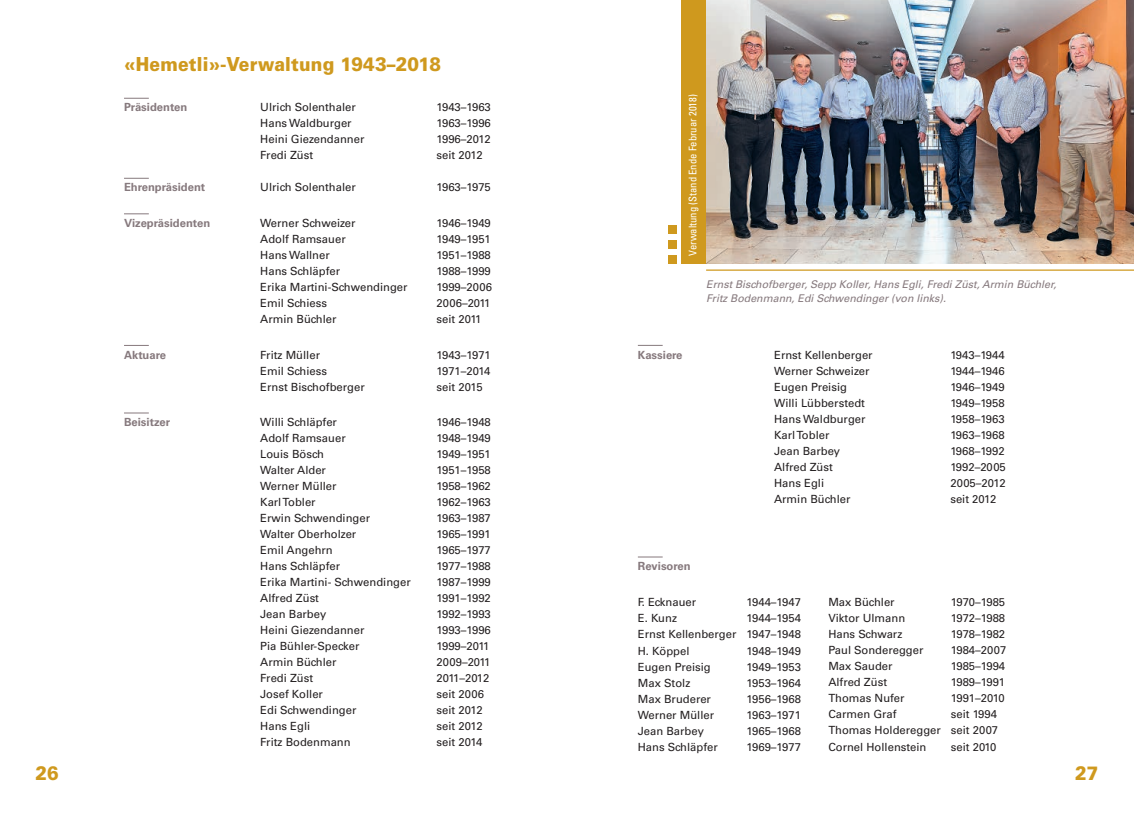
<style>
.page{position:relative;width:1134px;height:833px;background:#fff}
.page>*{position:absolute;margin:0;border:0;box-sizing:border-box;transform-origin:0 0}
.t1{font:900 19.38px "Univers LT Std";letter-spacing:.01em;color:#cf991e;scale:.9 1}
.t2{font:11.25px/16px "Univers LT Std";color:#231f20;text-align:justify}
.t3{font:700 11.25px "Univers LT Std";color:#86797d}
.t4{font:11.25px "Univers LT Std";letter-spacing:-.025em;color:#231f20}
.t5{font:11.25px "Univers LT Std";letter-spacing:-.02em;color:#231f20}
.t6{font:11.25px "Univers LT Std";letter-spacing:-.035em;color:#231f20}
.t7{font:italic 10.62px/13.8px "Univers LT Std";color:#86797d}
.t8{font:condensed 10.62px "Univers LT Std";color:#fff}
</style>
<div class="page">
<svg style="left:124px;top:98px;width:25px;height:1px"></svg>
<svg style="left:124px;top:178px;width:25px;height:1px"></svg>
<svg style="left:124px;top:213px;width:25px;height:1px"></svg>
<svg style="left:124px;top:345px;width:25px;height:1px"></svg>
<svg style="left:124px;top:412px;width:25px;height:1px"></svg>
<svg style="left:638px;top:345px;width:25px;height:1px"></svg>
<svg style="left:638px;top:556px;width:25px;height:1px"></svg>
<img style="left:706px;top:0;width:428px;height:264px">
<div style="left:682px;top:0;width:24px;height:264px;background:#cf991e"></div>
<div style="left:668px;top:255px;width:9px;height:9px;background:#cf991e"></div>
<div style="left:668px;top:240px;width:9px;height:9px;background:#cf991e"></div>
<div style="left:668px;top:225px;width:9px;height:9px;background:#cf991e"></div>
<hr style="left:706px;top:269px;width:428px;height:2px;background:#cf991e">
<h1 class="t1" style="left:124px;top:52px;width:354px">«Hemetli»-Verwaltung 1943–2018</h1>
<p class="t3" style="left:124px;top:101px;width:65px">Präsidenten</p>
<p class="t2" style="left:260px;top:99px;width:97px">Ulrich Solenthaler</p>
<p class="t2" style="left:437px;top:99px;width:56px">1943–1963</p>
<p class="t2" style="left:260px;top:115px;width:93px">Hans Waldburger</p>
<p class="t2" style="left:437px;top:115px;width:56px">1963–1996</p>
<p class="t2" style="left:260px;top:131px;width:106px">Heini Giezendanner</p>
<p class="t2" style="left:437px;top:131px;width:56px">1996–2012</p>
<p class="t2" style="left:260px;top:147px;width:54px">Fredi Züst</p>
<p class="t2" style="left:437px;top:147px;width:48px">seit 2012</p>
<p class="t3" style="left:124px;top:181px;width:83px">Ehrenpräsident</p>
<p class="t2" style="left:260px;top:179px;width:97px">Ulrich Solenthaler</p>
<p class="t2" style="left:437px;top:179px;width:56px">1963–1975</p>
<p class="t3" style="left:124px;top:216px;width:88px">Vizepräsidenten</p>
<p class="t2" style="left:260px;top:215px;width:97px">Werner Schweizer</p>
<p class="t2" style="left:437px;top:215px;width:56px">1946–1949</p>
<p class="t2" style="left:260px;top:231px;width:87px">Adolf Ramsauer</p>
<p class="t2" style="left:437px;top:231px;width:56px">1949–1951</p>
<p class="t2" style="left:260px;top:247px;width:71px">Hans Wallner</p>
<p class="t2" style="left:437px;top:247px;width:56px">1951–1988</p>
<p class="t2" style="left:260px;top:263px;width:81px">Hans Schläpfer</p>
<p class="t2" style="left:437px;top:263px;width:56px">1988–1999</p>
<p class="t2" style="left:260px;top:279px;width:149px">Erika Martini-Schwendinger</p>
<p class="t2" style="left:437px;top:279px;width:57px">1999–2006</p>
<p class="t2" style="left:260px;top:295px;width:68px">Emil Schiess</p>
<p class="t2" style="left:437px;top:295px;width:55px">2006–2011</p>
<p class="t2" style="left:260px;top:311px;width:78px">Armin Büchler</p>
<p class="t2" style="left:437px;top:311px;width:46px">seit 2011</p>
<p class="t3" style="left:124px;top:348px;width:44px">Aktuare</p>
<p class="t2" style="left:260px;top:346px;width:61px">Fritz Müller</p>
<p class="t2" style="left:437px;top:346px;width:56px">1943–1971</p>
<p class="t2" style="left:260px;top:362px;width:68px">Emil Schiess</p>
<p class="t5" style="left:437px;top:364px;width:55px">1971–2014</p>
<p class="t2" style="left:260px;top:378px;width:106px">Ernst Bischofberger</p>
<p class="t2" style="left:437px;top:378px;width:48px">seit 2015</p>
<p class="t3" style="left:124px;top:415px;width:48px">Beisitzer</p>
<p class="t2" style="left:260px;top:414px;width:78px">Willi Schläpfer</p>
<p class="t2" style="left:437px;top:414px;width:56px">1946–1948</p>
<p class="t2" style="left:260px;top:430px;width:87px">Adolf Ramsauer</p>
<p class="t2" style="left:437px;top:430px;width:56px">1948–1949</p>
<p class="t2" style="left:260px;top:446px;width:65px">Louis Bösch</p>
<p class="t2" style="left:437px;top:446px;width:56px">1949–1951</p>
<p class="t2" style="left:260px;top:462px;width:67px">Walter Alder</p>
<p class="t2" style="left:437px;top:462px;width:56px">1951–1958</p>
<p class="t2" style="left:260px;top:478px;width:78px">Werner Müller</p>
<p class="t2" style="left:437px;top:478px;width:56px">1958–1962</p>
<p class="t2" style="left:260px;top:494px;width:57px">Karl Tobler</p>
<p class="t2" style="left:437px;top:494px;width:56px">1962–1963</p>
<p class="t2" style="left:260px;top:510px;width:111px">Erwin Schwendinger</p>
<p class="t2" style="left:437px;top:510px;width:56px">1963–1987</p>
<p class="t2" style="left:260px;top:526px;width:98px">Walter Oberholzer</p>
<p class="t2" style="left:437px;top:526px;width:56px">1965–1991</p>
<p class="t2" style="left:260px;top:542px;width:74px">Emil Angehrn</p>
<p class="t2" style="left:437px;top:542px;width:56px">1965–1977</p>
<p class="t2" style="left:260px;top:558px;width:81px">Hans Schläpfer</p>
<p class="t2" style="left:437px;top:558px;width:56px">1977–1988</p>
<p class="t2" style="left:260px;top:574px;width:152px">Erika Martini- Schwendinger</p>
<p class="t2" style="left:437px;top:574px;width:56px">1987–1999</p>
<p class="t2" style="left:260px;top:590px;width:60px">Alfred Züst</p>
<p class="t2" style="left:437px;top:590px;width:56px">1991–1992</p>
<p class="t2" style="left:260px;top:606px;width:68px">Jean Barbey</p>
<p class="t2" style="left:437px;top:606px;width:56px">1992–1993</p>
<p class="t2" style="left:260px;top:622px;width:106px">Heini Giezendanner</p>
<p class="t2" style="left:437px;top:622px;width:56px">1993–1996</p>
<p class="t2" style="left:260px;top:638px;width:101px">Pia Bühler-Specker</p>
<p class="t4" style="left:437px;top:639px;width:54px">1999–2011</p>
<p class="t2" style="left:260px;top:654px;width:78px">Armin Büchler</p>
<p class="t2" style="left:437px;top:654px;width:55px">2009–2011</p>
<p class="t2" style="left:260px;top:670px;width:54px">Fredi Züst</p>
<p class="t6" style="left:437px;top:671px;width:54px">2011–2012</p>
<p class="t2" style="left:260px;top:686px;width:64px">Josef Koller</p>
<p class="t2" style="left:437px;top:686px;width:49px">seit 2006</p>
<p class="t2" style="left:260px;top:702px;width:98px">Edi Schwendinger</p>
<p class="t2" style="left:437px;top:702px;width:48px">seit 2012</p>
<p class="t2" style="left:260px;top:718px;width:52px">Hans Egli</p>
<p class="t2" style="left:437px;top:718px;width:48px">seit 2012</p>
<p class="t2" style="left:260px;top:734px;width:92px">Fritz Bodenmann</p>
<p class="t2" style="left:437px;top:734px;width:47px">seit 2014</p>
<p class="t8" style="left:686px;top:255px;width:163px;rotate:-90deg">Verwaltung (Stand Ende Februar 2018)</p>
<p class="t7" style="left:706px;top:277px;width:352px">Ernst Bischofberger, Sepp Koller, Hans Egli, Fredi Züst, Armin Büchler,<br>Fritz Bodenmann, Edi Schwendinger (von links).</p>
<p class="t3" style="left:638px;top:348px;width:46px">Kassiere</p>
<p class="t2" style="left:774px;top:346px;width:100px">Ernst Kellenberger</p>
<p class="t2" style="left:950px;top:346px;width:56px">1943–1944</p>
<p class="t2" style="left:774px;top:362px;width:97px">Werner Schweizer</p>
<p class="t2" style="left:950px;top:362px;width:56px">1944–1946</p>
<p class="t2" style="left:774px;top:378px;width:74px">Eugen Preisig</p>
<p class="t2" style="left:950px;top:378px;width:56px">1946–1949</p>
<p class="t2" style="left:774px;top:394px;width:92px">Willi Lübberstedt</p>
<p class="t2" style="left:950px;top:394px;width:56px">1949–1958</p>
<p class="t2" style="left:774px;top:410px;width:93px">Hans Waldburger</p>
<p class="t2" style="left:950px;top:410px;width:56px">1958–1963</p>
<p class="t2" style="left:774px;top:426px;width:57px">Karl Tobler</p>
<p class="t2" style="left:950px;top:426px;width:56px">1963–1968</p>
<p class="t2" style="left:774px;top:442px;width:68px">Jean Barbey</p>
<p class="t2" style="left:950px;top:442px;width:56px">1968–1992</p>
<p class="t2" style="left:774px;top:458px;width:60px">Alfred Züst</p>
<p class="t2" style="left:950px;top:458px;width:57px">1992–2005</p>
<p class="t2" style="left:774px;top:474px;width:52px">Hans Egli</p>
<p class="t2" style="left:950px;top:474px;width:57px">2005–2012</p>
<p class="t2" style="left:774px;top:490px;width:78px">Armin Büchler</p>
<p class="t2" style="left:950px;top:490px;width:48px">seit 2012</p>
<p class="t3" style="left:638px;top:559px;width:54px">Revisoren</p>
<p class="t2" style="left:638px;top:594px;width:60px">F. Ecknauer</p>
<p class="t2" style="left:747px;top:594px;width:56px">1944–1947</p>
<p class="t2" style="left:638px;top:610px;width:41px">E. Kunz</p>
<p class="t2" style="left:638px;top:610px;width:165px;text-indent:109px">1944–1954<br>Ernst Kellenberger 1947–1948<br>H. Köppel</p>
<p class="t2" style="left:747px;top:642px;width:56px">1948–1949</p>
<p class="t2" style="left:638px;top:658px;width:74px">Eugen Preisig</p>
<p class="t2" style="left:747px;top:658px;width:56px">1949–1953</p>
<p class="t2" style="left:638px;top:674px;width:54px">Max Stolz</p>
<p class="t2" style="left:747px;top:674px;width:56px">1953–1964</p>
<p class="t2" style="left:638px;top:690px;width:75px">Max Bruderer</p>
<p class="t2" style="left:747px;top:690px;width:56px">1956–1968</p>
<p class="t2" style="left:638px;top:706px;width:78px">Werner Müller</p>
<p class="t2" style="left:747px;top:706px;width:56px">1963–1971</p>
<p class="t2" style="left:638px;top:722px;width:68px">Jean Barbey</p>
<p class="t2" style="left:747px;top:722px;width:56px">1965–1968</p>
<p class="t2" style="left:638px;top:738px;width:81px">Hans Schläpfer</p>
<p class="t2" style="left:747px;top:738px;width:56px">1969–1977</p>
<p class="t2" style="left:828px;top:594px;width:68px">Max Büchler</p>
<p class="t2" style="left:951px;top:594px;width:56px">1970–1985</p>
<p class="t2" style="left:828px;top:610px;width:78px">Viktor Ulmann</p>
<p class="t2" style="left:951px;top:610px;width:56px">1972–1988</p>
<p class="t2" style="left:828px;top:626px;width:75px">Hans Schwarz</p>
<p class="t2" style="left:951px;top:626px;width:56px">1978–1982</p>
<p class="t2" style="left:828px;top:642px;width:97px">Paul Sonderegger</p>
<p class="t2" style="left:951px;top:642px;width:57px">1984–2007</p>
<p class="t2" style="left:828px;top:658px;width:66px">Max Sauder</p>
<p class="t2" style="left:951px;top:658px;width:56px">1985–1994</p>
<p class="t2" style="left:828px;top:674px;width:60px">Alfred Züst</p>
<p class="t2" style="left:951px;top:674px;width:56px">1989–1991</p>
<p class="t2" style="left:828px;top:690px;width:78px">Thomas Nufer</p>
<p class="t4" style="left:951px;top:692px;width:55px">1991–2010</p>
<p class="t2" style="left:828px;top:706px;width:70px">Carmen Graf</p>
<p class="t2" style="left:828px;top:706px;width:171px;text-indent:123px">seit 1994<br>Thomas Holderegger seit 2007<br>Cornel Hollenstein</p>
<p class="t2" style="left:951px;top:738px;width:47px">seit 2010</p>
<h1 class="t1" style="left:35px;top:761px;width:28px">26</h1>
<h1 class="t1" style="left:1075px;top:761px;width:28px">27</h1>
</div>
